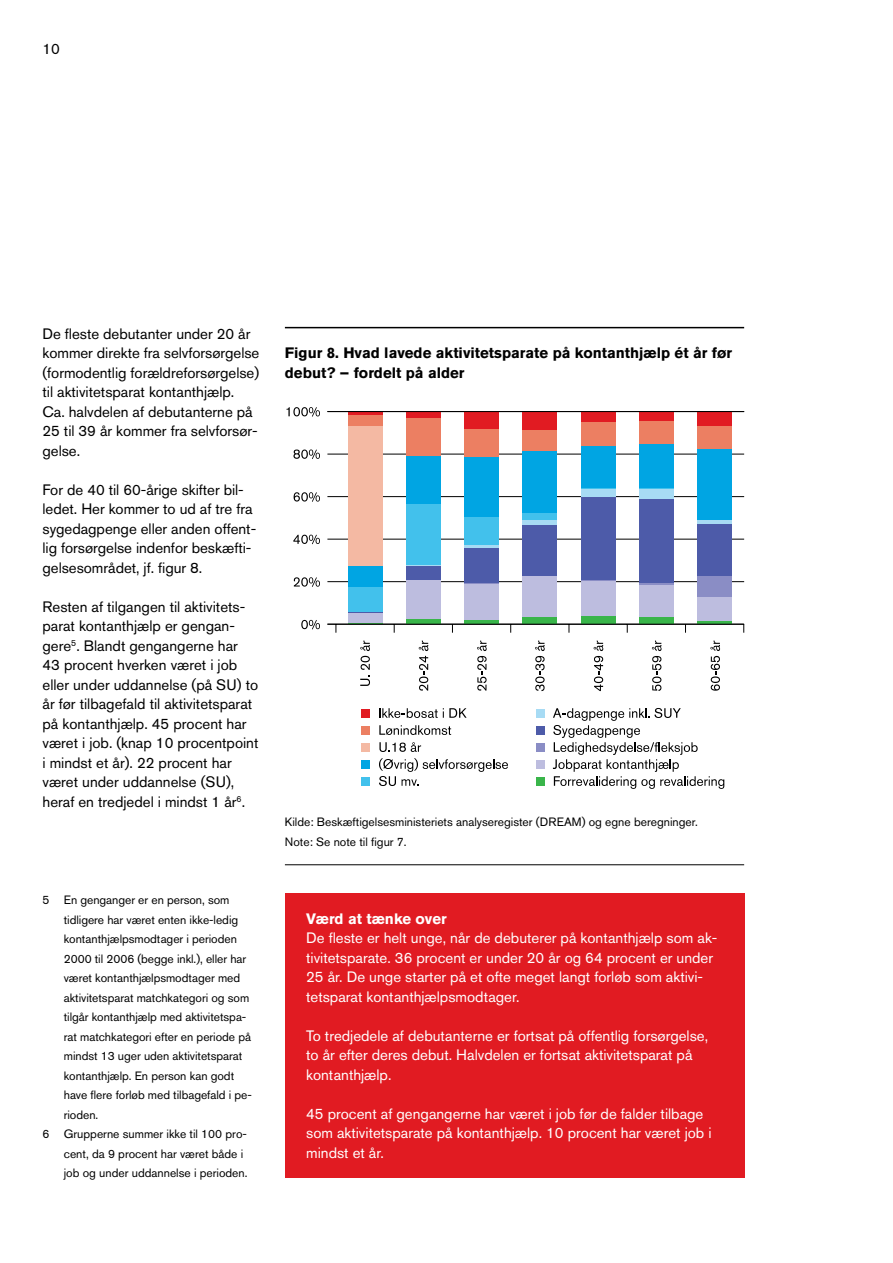
<style>
.page{position:relative;width:893px;height:1263px;background:#fff}
.page>*{position:absolute;margin:0;border:0;box-sizing:border-box;transform-origin:0 0}
.t1{font:15px/19.5px "Akzidenz Grotesk BQ";color:#000}
.t2{font:15px/19.5px "Akzidenz Grotesk BQ";color:#fff}
.t3{font:700 15px/19.5px "Akzidenz Grotesk BQ";color:#000}
.t4{font:700 15px "Akzidenz Grotesk BQ";color:#fff}
.t5{font:12px/19.5px "Akzidenz Grotesk BQ";letter-spacing:-.005em;color:#000}
</style>
<div class="page">
<hr style="left:285px;top:327px;width:459px;height:1px;background:#000">
<hr style="left:285px;top:864px;width:459px;height:1px;background:#000">
<hr style="left:327px;top:581px;width:417px;height:1px;background:#000">
<hr style="left:327px;top:539px;width:417px;height:1px;background:#000">
<hr style="left:327px;top:496px;width:417px;height:1px;background:#000">
<hr style="left:327px;top:454px;width:417px;height:1px;background:#000">
<svg style="left:286px;top:407px;width:34px;height:10px"></svg>
<svg style="left:293px;top:449px;width:27px;height:10px"></svg>
<svg style="left:301px;top:620px;width:19px;height:9px"></svg>
<svg style="left:294px;top:492px;width:26px;height:10px"></svg>
<svg style="left:293px;top:535px;width:27px;height:9px"></svg>
<svg style="left:294px;top:577px;width:26px;height:10px"></svg>
<svg style="left:379px;top:708px;width:88px;height:10px"></svg>
<svg style="left:379px;top:725px;width:72px;height:10px"></svg>
<svg style="left:379px;top:742px;width:42px;height:10px"></svg>
<div style="left:361px;top:709px;width:9px;height:9px;background:#e11b22"></div>
<div style="left:361px;top:726px;width:9px;height:9px;background:#ec7f62"></div>
<div style="left:361px;top:743px;width:9px;height:9px;background:#f4b9a3"></div>
<div style="left:361px;top:760px;width:9px;height:9px;background:#00a5e3"></div>
<div style="left:361px;top:777px;width:9px;height:9px;background:#42c1ec"></div>
<svg style="left:379px;top:758px;width:129px;height:28px"></svg>
<div style="left:536px;top:709px;width:8px;height:9px;background:#a7dbf4"></div>
<div style="left:536px;top:726px;width:8px;height:9px;background:#4d5ba9"></div>
<div style="left:536px;top:743px;width:8px;height:9px;background:#8a8dc5"></div>
<svg style="left:553px;top:708px;width:171px;height:81px"></svg>
<div style="left:536px;top:760px;width:8px;height:9px;background:#bdbddf"></div>
<div style="left:536px;top:777px;width:8px;height:9px;background:#39b54a"></div>
<svg style="left:360px;top:641px;width:10px;height:45px"></svg>
<svg style="left:419px;top:641px;width:9px;height:50px"></svg>
<svg style="left:477px;top:641px;width:10px;height:50px"></svg>
<svg style="left:535px;top:641px;width:10px;height:50px"></svg>
<svg style="left:594px;top:641px;width:9px;height:50px"></svg>
<svg style="left:652px;top:641px;width:9px;height:50px"></svg>
<svg style="left:710px;top:641px;width:10px;height:50px"></svg>
<svg style="left:698px;top:620px;width:34px;height:4px"></svg>
<div style="left:698px;top:597px;width:34px;height:23px;background:#bdbddf"></div>
<div style="left:698px;top:575px;width:34px;height:22px;background:#8a8dc5"></div>
<div style="left:698px;top:523px;width:34px;height:52px;background:#4d5ba9"></div>
<hr style="left:698px;top:520px;width:34px;height:3px;background:#a7dbf4">
<div style="left:698px;top:448px;width:34px;height:72px;background:#00a5e3"></div>
<div style="left:698px;top:425px;width:34px;height:23px;background:#ec7f62"></div>
<div style="left:698px;top:412px;width:34px;height:13px;background:#e11b22"></div>
<div style="left:640px;top:617px;width:34px;height:7px;background:#39b54a"></div>
<div style="left:640px;top:585px;width:34px;height:32px;background:#bdbddf"></div>
<hr style="left:640px;top:583px;width:34px;height:2px;background:#8a8dc5">
<div style="left:640px;top:498px;width:34px;height:85px;background:#4d5ba9"></div>
<div style="left:640px;top:489px;width:34px;height:9px;background:#a7dbf4"></div>
<hr style="left:640px;top:488px;width:34px;height:1px;background:#42c1ec">
<div style="left:640px;top:444px;width:34px;height:44px;background:#00a5e3"></div>
<div style="left:640px;top:421px;width:34px;height:23px;background:#ec7f62"></div>
<div style="left:640px;top:412px;width:34px;height:9px;background:#e11b22"></div>
<div style="left:581px;top:616px;width:34px;height:8px;background:#39b54a"></div>
<div style="left:581px;top:581px;width:34px;height:35px;background:#bdbddf"></div>
<hr style="left:581px;top:580px;width:34px;height:1px;background:#8a8dc5">
<div style="left:581px;top:497px;width:34px;height:83px;background:#4d5ba9"></div>
<div style="left:581px;top:489px;width:34px;height:8px;background:#a7dbf4"></div>
<hr style="left:581px;top:487px;width:34px;height:2px;background:#42c1ec">
<div style="left:581px;top:445px;width:34px;height:42px;background:#00a5e3"></div>
<div style="left:581px;top:422px;width:34px;height:23px;background:#ec7f62"></div>
<div style="left:581px;top:412px;width:34px;height:10px;background:#e11b22"></div>
<div style="left:523px;top:617px;width:34px;height:7px;background:#39b54a"></div>
<div style="left:523px;top:576px;width:34px;height:41px;background:#bdbddf"></div>
<hr style="left:523px;top:576px;width:34px;height:1px;background:#8a8dc5">
<div style="left:523px;top:524px;width:34px;height:52px;background:#4d5ba9"></div>
<hr style="left:523px;top:520px;width:34px;height:4px;background:#a7dbf4">
<div style="left:523px;top:513px;width:34px;height:7px;background:#42c1ec"></div>
<div style="left:523px;top:450px;width:34px;height:63px;background:#00a5e3"></div>
<div style="left:523px;top:430px;width:34px;height:20px;background:#ec7f62"></div>
<div style="left:523px;top:412px;width:34px;height:18px;background:#e11b22"></div>
<div style="left:465px;top:619px;width:34px;height:5px;background:#39b54a"></div>
<div style="left:465px;top:583px;width:34px;height:36px;background:#bdbddf"></div>
<hr style="left:465px;top:583px;width:34px;height:1px;background:#8a8dc5">
<div style="left:465px;top:548px;width:34px;height:35px;background:#4d5ba9"></div>
<hr style="left:465px;top:545px;width:34px;height:3px;background:#a7dbf4">
<div style="left:465px;top:516px;width:34px;height:29px;background:#42c1ec"></div>
<div style="left:465px;top:456px;width:34px;height:60px;background:#00a5e3"></div>
<div style="left:465px;top:429px;width:34px;height:27px;background:#ec7f62"></div>
<div style="left:465px;top:412px;width:34px;height:17px;background:#e11b22"></div>
<div style="left:406px;top:618px;width:35px;height:6px;background:#39b54a"></div>
<div style="left:406px;top:580px;width:35px;height:38px;background:#bdbddf"></div>
<hr style="left:406px;top:580px;width:35px;height:1px;background:#8a8dc5">
<div style="left:406px;top:566px;width:35px;height:14px;background:#4d5ba9"></div>
<hr style="left:406px;top:564px;width:35px;height:2px;background:#a7dbf4">
<div style="left:406px;top:503px;width:35px;height:61px;background:#42c1ec"></div>
<div style="left:406px;top:456px;width:35px;height:47px;background:#00a5e3"></div>
<div style="left:406px;top:418px;width:35px;height:38px;background:#ec7f62"></div>
<div style="left:406px;top:412px;width:35px;height:6px;background:#e11b22"></div>
<hr style="left:348px;top:622px;width:34px;height:2px;background:#39b54a">
<div style="left:348px;top:613px;width:34px;height:9px;background:#bdbddf"></div>
<hr style="left:348px;top:612px;width:34px;height:1px;background:#a7dbf4">
<div style="left:348px;top:587px;width:34px;height:25px;background:#42c1ec"></div>
<div style="left:348px;top:566px;width:34px;height:21px;background:#00a5e3"></div>
<div style="left:348px;top:425px;width:34px;height:141px;background:#f4b9a3"></div>
<div style="left:348px;top:414px;width:34px;height:11px;background:#ec7f62"></div>
<hr style="left:348px;top:412px;width:34px;height:2px;background:#e11b22">
<hr style="left:327px;top:624px;width:417px;height:1px;background:#000">
<hr style="left:327px;top:411px;width:417px;height:1px;background:#000">
<div style="left:285px;top:893px;width:459px;height:284px;background:#e11b22"></div>
<p class="t1" style="left:43px;top:39px;width:19px">10</p>
<p class="t1" style="left:43px;top:323px;width:218px">De fleste debutanter under 20 år kommer direkte fra selvforsørgelse (formodentlig forældreforsørgelse) til aktivitetsparat kontanthjælp.<br>Ca. halvdelen af debutanterne på<br>25 til 39 år kommer fra selvforsør&shy;gelse.</p>
<p class="t1" style="left:43px;top:479px;width:215px">For de 40 til 60-årige skifter bil&shy;ledet. Her kommer to ud af tre fra sygedagpenge eller anden offent&shy;lig forsørgelse indenfor beskæfti&shy;gelsesområdet, jf. figur 8.</p>
<p class="t1" style="left:43px;top:596px;width:217px">Resten af tilgangen til aktivitets&shy;parat kontanthjælp er gengan&shy;gere<sup>5</sup>. Blandt gengangerne har<br>43 procent hverken været i job eller under uddannelse (på SU) to år før tilbagefald til aktivitetsparat på kontanthjælp. 45 procent har været i job. (knap 10 procentpoint i mindst et år). 22 procent har været under uddannelse (SU), heraf en tredjedel i mindst 1 år<sup>6</sup>.</p>
<p class="t5" style="left:43px;top:890px;width:188px">5 En genganger er en person, som</p>
<p class="t5" style="left:64px;top:910px;width:176px">tidligere har været enten ikke-ledig</p>
<p class="t5" style="left:64px;top:929px;width:175px">kontanthjælpsmodtager i perioden</p>
<p class="t5" style="left:64px;top:949px;width:184px">2000 til 2006 (begge inkl.), eller har</p>
<p class="t5" style="left:64px;top:968px;width:178px">været kontanthjælpsmodtager med</p>
<p class="t5" style="left:64px;top:988px;width:187px">aktivitetsparat matchkategori og som</p>
<p class="t5" style="left:64px;top:1007px;width:184px">tilgår kontanthjælp med aktivitetspa-</p>
<p class="t5" style="left:64px;top:1027px;width:189px">rat matchkategori efter en periode på</p>
<p class="t5" style="left:64px;top:1046px;width:180px">mindst 13 uger uden aktivitetsparat</p>
<p class="t5" style="left:64px;top:1066px;width:172px">kontanthjælp. En person kan godt</p>
<p class="t5" style="left:64px;top:1085px;width:190px">have flere forløb med tilbagefald i pe-</p>
<p class="t5" style="left:64px;top:1105px;width:36px">rioden.</p>
<p class="t5" style="left:43px;top:1124px;width:206px">6 Grupperne summer ikke til 100 pro-</p>
<p class="t5" style="left:64px;top:1144px;width:181px">cent, da 9 procent har været både i</p>
<p class="t5" style="left:64px;top:1163px;width:185px">job og under uddannelse i perioden.</p>
<p class="t3" style="left:285px;top:343px;width:449px">Figur 8. Hvad lavede aktivitetsparate på kontanthjælp ét år før debut? – fordelt på alder</p>
<p class="t5" style="left:285px;top:812px;width:414px">Kilde: Beskæftigelsesministeriets analyseregister (DREAM) og egne beregninger.<br>Note: Se note til figur 7.</p>
<p class="t4" style="left:306px;top:910px;width:142px">Værd at tænke over</p>
<p class="t2" style="left:306px;top:928px;width:413px">De fleste er helt unge, når de debuterer på kontanthjælp som ak&shy;tivitetsparate. 36 procent er under 20 år og 64 procent er under 25 år. De unge starter på et ofte meget langt forløb som aktivi&shy;tetsparat kontanthjælpsmodtager.</p>
<p class="t2" style="left:306px;top:1025px;width:403px">To tredjedele af debutanterne er fortsat på offentlig forsørgelse, to år efter deres debut. Halvdelen er fortsat aktivitetsparat på kontanthjælp.</p>
<p class="t2" style="left:306px;top:1103px;width:407px">45 procent af gengangerne har været i job før de falder tilbage som aktivitetsparate på kontanthjælp. 10 procent har været job i mindst et år.</p>
</div>
